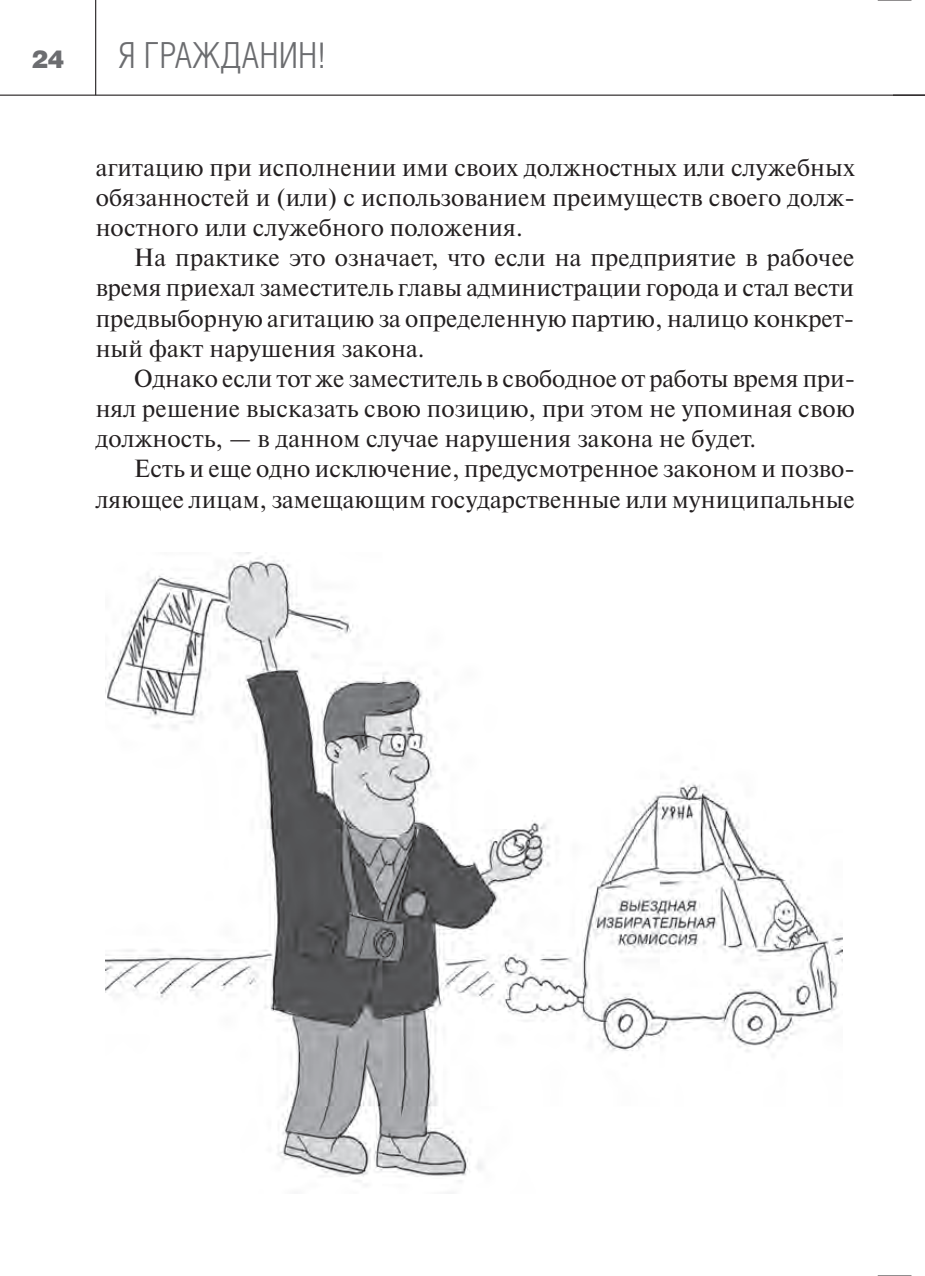
<style>
.page{position:relative;width:925px;height:1276px;background:#fff}
.page>*{position:absolute;margin:0;border:0;box-sizing:border-box;transform-origin:0 0}
.t1{font:300 36px "Helios Cond";letter-spacing:.005em;color:#6c6d70}
.t2{font:24.75px/30.2px "Newton C";letter-spacing:.005em;color:#231f20;text-align:justify}
.t3{font:900 24.75px "Helios";color:#6c6d70}
</style>
<div class="page">
<hr style="left:0;top:95px;width:925px;height:1px;background:#231f20">
<hr style="left:95px;top:0;width:1px;height:95px;background:#231f20">
<img style="left:106px;top:552px;width:736px;height:630px">
<hr style="left:878px;top:0;width:33px;height:1px;background:#231f20">
<hr style="left:878px;top:1275px;width:33px;height:1px;background:#231f20">
<p class="t3" style="left:31px;top:44px;width:35px">24</p>
<h1 class="t1" style="left:118px;top:35px;width:209px">Я ГРАЖДАНИН!</h1>
<p class="t2" style="left:96px;top:152px;width:761px">агитацию при исполнении ими своих должностных или служебных обязанностей и (или) с использованием преимуществ своего долж&shy;ностного или служебного положения.</p>
<p class="t2" style="left:96px;top:243px;width:760px;text-indent:38px">На практике это означает, что если на предприятие в рабочее время приехал заместитель главы администрации города и стал вести предвыборную агитацию за определенную партию, налицо конкрет&shy;ный факт нарушения закона.</p>
<p class="t2" style="left:96px;top:363px;width:761px;text-indent:38px">Однако если тот же заместитель в свободное от работы время при&shy;нял решение высказать свою позицию, при этом не упоминая свою должность, — в данном случае нарушения закона не будет.</p>
<p class="t2" style="left:96px;top:454px;width:761px;text-align:right">Есть и еще одно исключение, предусмотренное законом и позво&shy;ляющее лицам, замещающим государственные или муниципальные</p>
</div>
